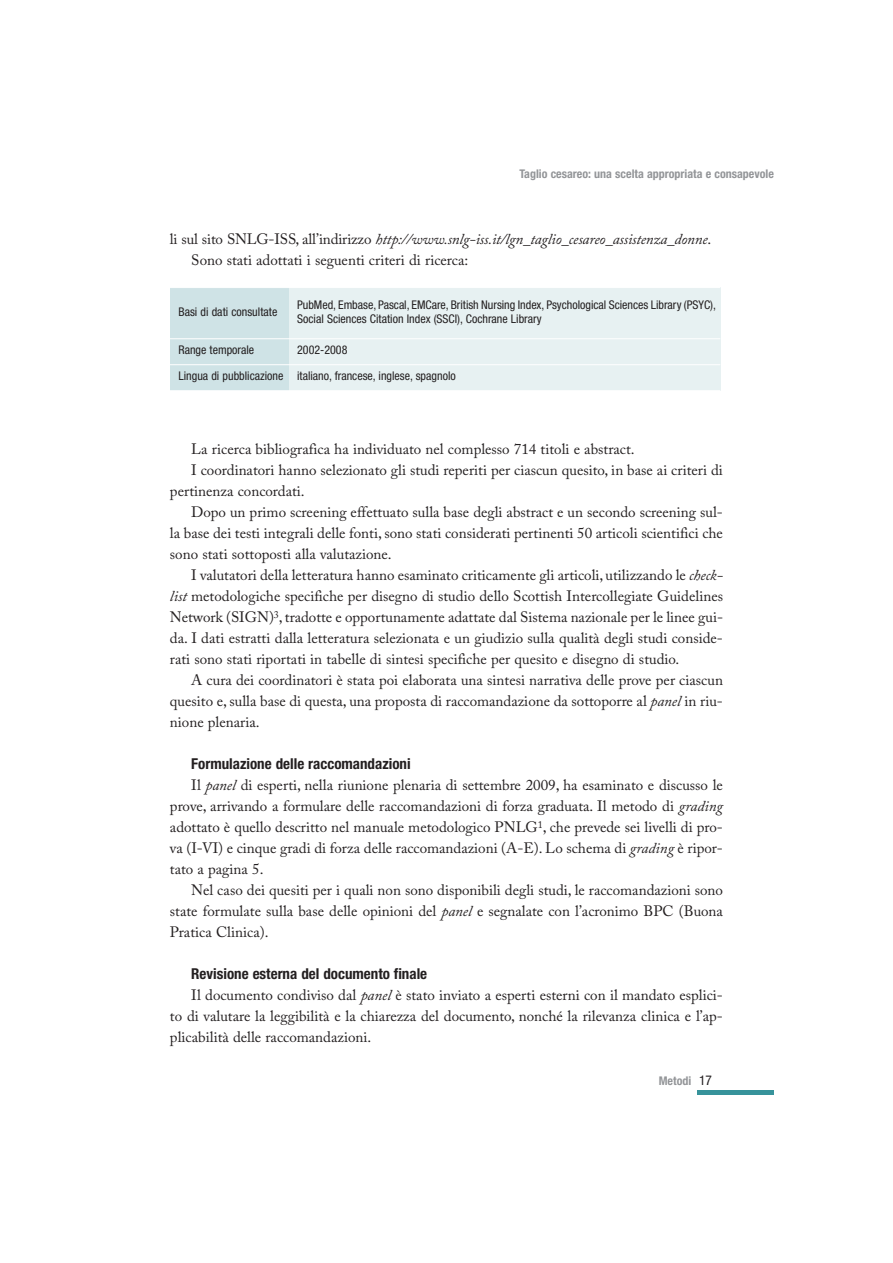
<style>
.page{position:relative;width:893px;height:1263px;background:#fff}
.page>*{position:absolute;margin:0;border:0;box-sizing:border-box;transform-origin:0 0}
.t1{font:15px/21px "Adobe Caslon Pro";color:#231f20;text-align:justify}
.t2{font:700 condensed 15px "Helvetica Neue LT Std";color:#231f20}
.t3{font:condensed 12px/14.4px "Helvetica Neue LT Std";color:#231f20}
.t4{font:700 condensed 12px "Helvetica Neue LT Std";color:#939598}
.s1{font-style:italic}
.s2{font-weight:400;font-size:13.5px;color:#231f20}
</style>
<div class="page">
<div style="left:697px;top:1090px;width:76px;height:5px;background:#37939b"></div>
<div style="left:170px;top:287px;width:119px;height:52px;background:#cfe3e6"></div>
<div style="left:289px;top:287px;width:431px;height:52px;background:#e7f1f2"></div>
<div style="left:170px;top:339px;width:119px;height:26px;background:#cfe3e6"></div>
<div style="left:289px;top:339px;width:431px;height:26px;background:#e7f1f2"></div>
<div style="left:170px;top:365px;width:119px;height:26px;background:#cfe3e6"></div>
<div style="left:289px;top:365px;width:431px;height:26px;background:#e7f1f2"></div>
<hr style="left:170px;top:287px;width:550px;height:1px;background:#fff">
<hr style="left:170px;top:338px;width:550px;height:1px;background:#fff">
<hr style="left:170px;top:364px;width:550px;height:1px;background:#fff">
<hr style="left:170px;top:390px;width:550px;height:1px;background:#fff">
<p class="t4" style="left:519px;top:169px;width:256px">Taglio cesareo: una scelta appropriata e consapevole</p>
<p class="t1" style="left:191px;top:230px;width:521px;text-indent:-21px">li sul sito SNLG-ISS, all’indirizzo <span class="s1">http://www.snlg-iss.it/lgn_taglio_cesareo_assistenza_donne</span>.<br>Sono stati adottati i seguenti criteri di ricerca:</p>
<p class="t3" style="left:178px;top:306px;width:100px">Basi di dati consultate</p>
<p class="t3" style="left:297px;top:299px;width:420px">PubMed, Embase, Pascal, EMCare, British Nursing Index, Psychological Sciences Library (PSYC),<br>Social Sciences Citation Index (SSCI), Cochrane Library</p>
<p class="t3" style="left:178px;top:344px;width:77px">Range temporale</p>
<p class="t3" style="left:178px;top:339px;width:279px;line-height:26px;text-indent:119px">2002-2008<br>Lingua di pubblicazione italiano, francese, inglese, spagnolo</p>
<p class="t1" style="left:191px;top:440px;width:445px">La ricerca bibliografica ha individuato nel complesso 714 titoli e abstract.</p>
<p class="t1" style="left:191px;top:461px;width:533px">I coordinatori hanno selezionato gli studi reperiti per ciascun quesito, in base ai criteri di</p>
<p class="t1" style="left:170px;top:482px;width:136px">pertinenza concordati.</p>
<p class="t1" style="left:191px;top:503px;width:533px">Dopo un primo screening effettuato sulla base degli abstract e un secondo screening sul-</p>
<p class="t1" style="left:170px;top:524px;width:554px">la base dei testi integrali delle fonti, sono stati considerati pertinenti 50 articoli scientifici che</p>
<p class="t1" style="left:170px;top:545px;width:223px">sono stati sottoposti alla valutazione.</p>
<p class="t1" style="left:191px;top:566px;width:533px">I valutatori della letteratura hanno esaminato criticamente gli articoli, utilizzando le <span class="s1">check-</span></p>
<p class="t1" style="left:170px;top:587px;width:554px"><span class="s1">list</span> metodologiche specifiche per disegno di studio dello Scottish Intercollegiate Guidelines</p>
<p class="t1" style="left:170px;top:608px;width:554px">Network (SIGN)<sup>3</sup>, tradotte e opportunamente adattate dal Sistema nazionale per le linee gui-</p>
<p class="t1" style="left:170px;top:629px;width:554px">da. I dati estratti dalla letteratura selezionata e un giudizio sulla qualità degli studi conside-</p>
<p class="t1" style="left:170px;top:650px;width:511px">rati sono stati riportati in tabelle di sintesi specifiche per quesito e disegno di studio.</p>
<p class="t1" style="left:191px;top:671px;width:533px">A cura dei coordinatori è stata poi elaborata una sintesi narrativa delle prove per ciascun</p>
<p class="t1" style="left:170px;top:692px;width:554px">quesito e, sulla base di questa, una proposta di raccomandazione da sottoporre al <span class="s1">panel</span> in riu-</p>
<p class="t1" style="left:170px;top:713px;width:91px">nione plenaria.</p>
<p class="t2" style="left:191px;top:758px;width:221px">Formulazione delle raccomandazioni</p>
<p class="t1" style="left:170px;top:776px;width:554px;text-indent:21px">Il <span class="s1">panel</span> di esperti, nella riunione plenaria di settembre 2009, ha esaminato e discusso le prove, arrivando a formulare delle raccomandazioni di forza graduata. Il metodo di <span class="s1">grading </span>adottato è quello descritto nel manuale metodologico PNLG<sup>1</sup>, che prevede sei livelli di pro&shy;va (I-VI) e cinque gradi di forza delle raccomandazioni (A-E). Lo schema di <span class="s1">grading</span> è ripor&shy;tato a pagina 5.</p>
<p class="t1" style="left:170px;top:881px;width:554px;text-indent:21px">Nel caso dei quesiti per i quali non sono disponibili degli studi, le raccomandazioni sono state formulate sulla base delle opinioni del <span class="s1">panel</span> e segnalate con l’acronimo BPC (Buona Pratica Clinica).</p>
<p class="t2" style="left:191px;top:968px;width:237px">Revisione esterna del documento finale</p>
<p class="t1" style="left:170px;top:986px;width:554px;text-indent:21px">Il documento condiviso dal <span class="s1">panel</span> è stato inviato a esperti esterni con il mandato esplici&shy;to di valutare la leggibilità e la chiarezza del documento, nonché la rilevanza clinica e l’ap&shy;plicabilità delle raccomandazioni.</p>
<p class="t4" style="left:658px;top:1076px;width:55px">Metodi <span class="s2">17</span></p>
</div>
